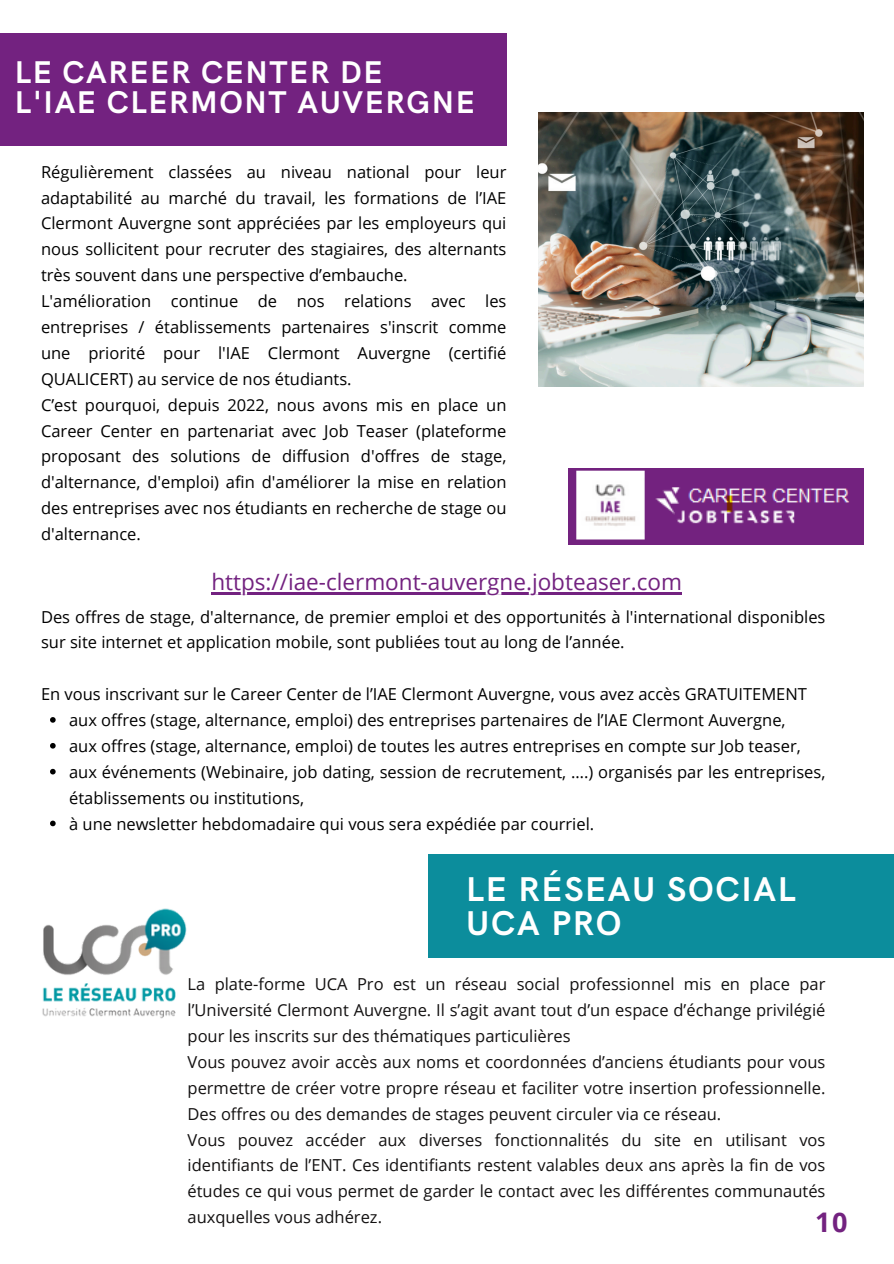
<style>
.page{position:relative;width:894px;height:1264px;background:#fff}
.page>*{position:absolute;margin:0;border:0;box-sizing:border-box;transform-origin:0 0}
.t1{font:700 34.5px/33.5px "HK Grotesk";letter-spacing:.05em;color:#fff}
.t2{font:700 31.5px/30.3px "HK Grotesk";letter-spacing:.05em;color:#fff}
.t3{font:700 27px "Open Sans";color:#732280}
.t4{font:22.5px "Open Sans";color:#732280}
.t5{font:16.5px/25.8px "Open Sans";color:#000;text-align:justify}
.t6{font:16.5px/26px "Open Sans";color:#131111;text-align:justify}
</style>
<div class="page">
<img style="left:42px;top:908px;width:145px;height:111px">
<div style="left:0;top:34px;width:506px;height:111px;background:#732280"></div>
<img style="left:568px;top:468px;width:295px;height:77px">
<div style="left:428px;top:854px;width:465px;height:103px;background:#0c8d9c"></div>
<img style="left:538px;top:113px;width:325px;height:273px">
<hr style="left:211px;top:592px;width:471px;height:2px;background:#732280">
<svg style="left:50px;top:717px;width:6px;height:5px"></svg>
<svg style="left:50px;top:743px;width:6px;height:5px"></svg>
<svg style="left:50px;top:768px;width:6px;height:6px"></svg>
<svg style="left:50px;top:820px;width:6px;height:6px"></svg>
<h1 class="t2" style="left:15px;top:58px;width:461px">LE CAREER CENTER DE<br>L'IAE CLERMONT AUVERGNE</h1>
<p class="t5" style="left:41px;top:158px;width:467px">Régulièrement classées au niveau national pour leur adaptabilité au marché du travail, les formations de l’IAE Clermont Auvergne sont appréciées par les employeurs qui nous sollicitent pour recruter des stagiaires, des alternants très souvent dans une perspective d’embauche.</p>
<p class="t5" style="left:41px;top:288px;width:467px">L'amélioration continue de nos relations avec les entreprises / établissements partenaires s'inscrit comme une priorité pour l'IAE Clermont Auvergne (certifié QUALICERT) au service de nos étudiants.</p>
<p class="t5" style="left:41px;top:391px;width:467px">C’est pourquoi, depuis 2022, nous avons mis en place un Career Center en partenariat avec Job Teaser (plateforme proposant des solutions de diffusion d'offres de stage, d'alternance, d'emploi) afin d'améliorer la mise en relation des entreprises avec nos étudiants en recherche de stage ou d'alternance.</p>
<p class="t4" style="left:211px;top:565px;width:472px">https://iae-clermont-auvergne.jobteaser.com</p>
<p class="t5" style="left:41px;top:603px;width:785px">Des offres de stage, d'alternance, de premier emploi et des opportunités à l'international disponibles sur site internet et application mobile, sont publiées tout au long de l’année.</p>
<p class="t5" style="left:41px;top:681px;width:767px">En vous inscrivant sur le Career Center de l’IAE Clermont Auvergne, vous avez accès GRATUITEMENT</p>
<p class="t5" style="left:69px;top:706px;width:717px">aux offres (stage, alternance, emploi) des entreprises partenaires de l’IAE Clermont Auvergne,</p>
<h1 class="t5" style="left:69px;top:732px;width:733px">aux offres (stage, alternance, emploi) de toutes les autres entreprises en compte sur Job teaser,</h1>
<p class="t5" style="left:69px;top:758px;width:757px">aux événements (Webinaire, job dating, session de recrutement, ….) organisés par les entreprises, établissements ou institutions,</p>
<p class="t5" style="left:69px;top:810px;width:526px">à une newsletter hebdomadaire qui vous sera expédiée par courriel.</p>
<p class="t1" style="left:466px;top:874px;width:331px">LE RÉSEAU SOCIAL<br>UCA PRO</p>
<p class="t6" style="left:187px;top:970px;width:639px">La plate-forme UCA Pro est un réseau social professionnel mis en place par l’Université Clermont Auvergne. Il s’agit avant tout d’un espace d’échange privilégié pour les inscrits sur des thématiques particulières</p>
<h2 class="t6" style="left:187px;top:1048px;width:639px">Vous pouvez avoir accès aux noms et coordonnées d’anciens étudiants pour vous permettre de créer votre propre réseau et faciliter votre insertion professionnelle.<br>Des offres ou des demandes de stages peuvent circuler via ce réseau.</h2>
<p class="t6" style="left:187px;top:1126px;width:639px">Vous pouvez accéder aux diverses fonctionnalités du site en utilisant vos identifiants de l’ENT. Ces identifiants restent valables deux ans après la fin de vos études ce qui vous permet de garder le contact avec les différentes communautés auxquelles vous adhérez.</p>
<p class="t3" style="left:815px;top:1203px;width:34px">10</p>
</div>
